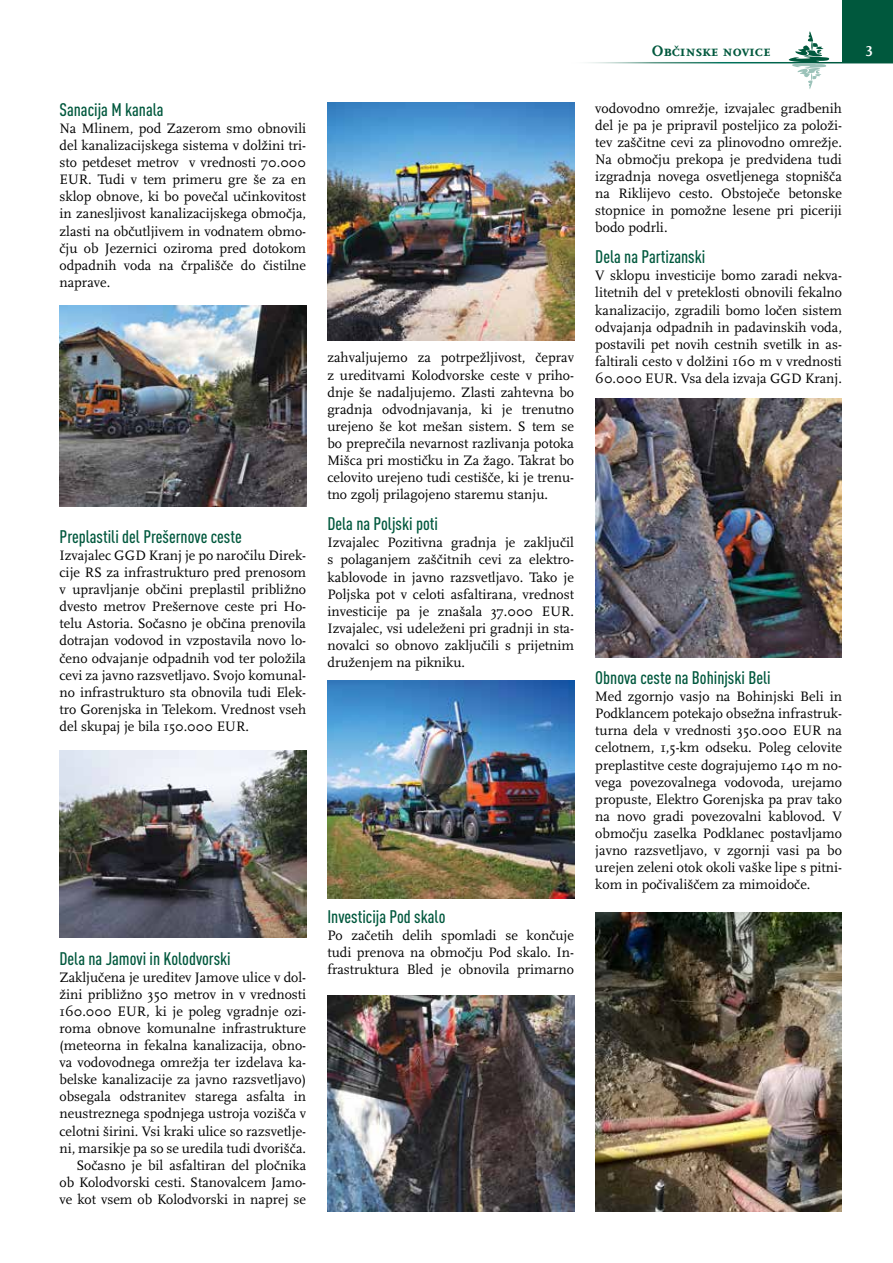
<style>
.page{position:relative;width:893px;height:1263px;background:#fff}
.page>*{position:absolute;margin:0;border:0;box-sizing:border-box;transform-origin:0 0}
.t1{font:500 condensed 18px "DIN Pro";color:#00583d}
.t2{font:700 15.75px "Scala Caps CE";color:#00583d}
.t3{font:700 15px "Scala Caps CE";color:#fff}
.t4{font:14.25px/17.1px "Scala CE";color:#000;text-align:justify}
</style>
<div class="page">
<div style="left:842px;top:0;width:51px;height:63px;background:#00583d"></div>
<hr style="left:563px;top:62px;width:330px;height:1px;background:#fff">
<svg style="left:787px;top:31px;width:43px;height:58px"></svg>
<img style="left:327px;top:102px;width:247px;height:238px">
<img style="left:60px;top:306px;width:246px;height:201px">
<img style="left:327px;top:996px;width:247px;height:216px">
<img style="left:327px;top:680px;width:247px;height:219px">
<img style="left:60px;top:751px;width:246px;height:187px">
<img style="left:595px;top:398px;width:247px;height:259px">
<img style="left:595px;top:912px;width:247px;height:300px">
<p class="t1" style="left:60px;top:96px;width:106px">Sanacija M kanala</p>
<p class="t4" style="left:60px;top:120px;width:248px">Na Mlinem, pod Zazerom smo obnovili del kanalizacijskega sistema v dolžini tri&shy;sto petdeset metrov v vrednosti 70.000<br>EUR. Tudi v tem primeru gre še za en sklop obnove, ki bo povečal učinkovitost in zanesljivost kanalizacijskega območja, zlasti na občutljivem in vodnatem obmo&shy;čju ob Jezernici oziroma pred dotokom odpadnih voda na črpališče do čistilne naprave.</p>
<p class="t1" style="left:60px;top:523px;width:184px">Preplastili del Prešernove ceste</p>
<p class="t4" style="left:60px;top:547px;width:248px">Izvajalec GGD Kranj je po naročilu Direk&shy;cije RS za infrastrukturo pred prenosom v upravljanje občini preplastil približno dvesto metrov Prešernove ceste pri Ho&shy;telu Astoria. Sočasno je občina prenovila dotrajan vodovod in vzpostavila novo lo&shy;čeno odvajanje odpadnih vod ter položila cevi za javno razsvetljavo. Svojo komunal&shy;no infrastrukturo sta obnovila tudi Elek&shy;tro Gorenjska in Telekom. Vrednost vseh del skupaj je bila 150.000 EUR.</p>
<p class="t1" style="left:60px;top:945px;width:173px">Dela na Jamovi in Kolodvorski</p>
<p class="t4" style="left:60px;top:969px;width:248px;text-align:right">Zaključena je ureditev Jamove ulice v dol&shy;žini približno 350 metrov in v vrednosti 160.000 EUR, ki je poleg vgradnje ozi&shy;roma obnove komunalne infrastrukture (meteorna in fekalna kanalizacija, obno&shy;va vodovodnega omrežja ter izdelava ka&shy;belske kanalizacije za javno razsvetljavo) obsegala odstranitev starega asfalta in neustreznega spodnjega ustroja vozišča v celotni širini. Vsi kraki ulice so razsvetlje&shy;ni, marsikje pa so se uredila tudi dvorišča.<br>Sočasno je bil asfaltiran del pločnika ob Kolodvorski cesti. Stanovalcem Jamo&shy;ve kot vsem ob Kolodvorski in naprej se</p>
<p class="t4" style="left:327px;top:349px;width:248px">zahvaljujemo za potrpežljivost, čeprav z ureditvami Kolodvorske ceste v priho&shy;dnje še nadaljujemo. Zlasti zahtevna bo gradnja odvodnjavanja, ki je trenutno urejeno še kot mešan sistem. S tem se bo preprečila nevarnost razlivanja potoka Mišca pri mostičku in Za žago. Takrat bo celovito urejeno tudi cestišče, ki je trenu&shy;tno zgolj prilagojeno staremu stanju.</p>
<p class="t1" style="left:327px;top:510px;width:112px">Dela na Poljski poti</p>
<p class="t4" style="left:327px;top:534px;width:248px">Izvajalec Pozitivna gradnja je zaključil s polaganjem zaščitnih cevi za elektro&shy;kablovode in javno razsvetljavo. Tako je Poljska pot v celoti asfaltirana, vrednost investicije pa je znašala 37.000 EUR.<br>Izvajalec, vsi udeleženi pri gradnji in sta&shy;novalci so obnovo zaključili s prijetnim druženjem na pikniku.</p>
<p class="t1" style="left:327px;top:903px;width:120px">Investicija Pod skalo</p>
<p class="t4" style="left:327px;top:927px;width:248px">Po začetih delih spomladi se končuje tudi prenova na območju Pod skalo. In&shy;frastruktura Bled je obnovila primarno</p>
<p class="t2" style="left:652px;top:42px;width:120px">Občinske novice</p>
<p class="t3" style="left:865px;top:43px;width:9px">3</p>
<p class="t4" style="left:595px;top:100px;width:248px">vodovodno omrežje, izvajalec gradbenih del je pa je pripravil posteljico za položi&shy;tev zaščitne cevi za plinovodno omrežje.<br>Na območju prekopa je predvidena tudi izgradnja novega osvetljenega stopnišča na Riklijevo cesto. Obstoječe betonske stopnice in pomožne lesene pri piceriji bodo podrli.</p>
<p class="t1" style="left:595px;top:244px;width:112px">Dela na Partizanski</p>
<p class="t4" style="left:595px;top:267px;width:248px">V sklopu investicije bomo zaradi nekva&shy;litetnih del v preteklosti obnovili fekalno kanalizacijo, zgradili bomo ločen sistem odvajanja odpadnih in padavinskih voda, postavili pet novih cestnih svetilk in as&shy;faltirali cesto v dolžini 160 m v vrednosti 60.000 EUR. Vsa dela izvaja GGD Kranj.</p>
<p class="t1" style="left:595px;top:664px;width:177px">Obnova ceste na Bohinjski Beli</p>
<p class="t4" style="left:595px;top:688px;width:248px">Med zgornjo vasjo na Bohinjski Beli in Podklancem potekajo obsežna infrastruk&shy;turna dela v vrednosti 350.000 EUR na celotnem, 1,5-km odseku. Poleg celovite preplastitve ceste dograjujemo 140 m no&shy;vega povezovalnega vodovoda, urejamo propuste, Elektro Gorenjska pa prav tako na novo gradi povezovalni kablovod. V območju zaselka Podklanec postavljamo javno razsvetljavo, v zgornji vasi pa bo urejen zeleni otok okoli vaške lipe s pitni&shy;kom in počivališčem za mimoidoče.</p>
</div>
